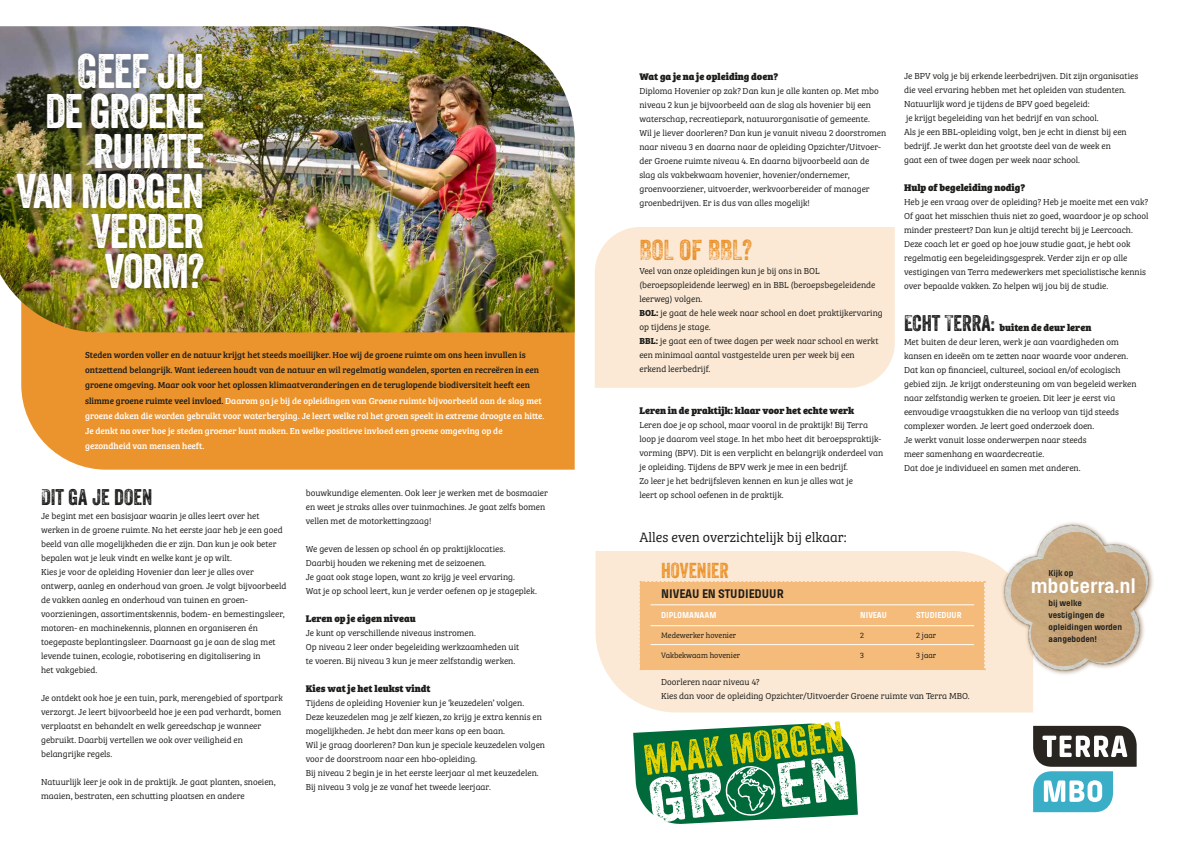
<style>
.page{position:relative;width:1191px;height:842px;background:#fff}
.page>*{position:absolute;margin:0;border:0;box-sizing:border-box;transform-origin:0 0}
.t1{font:47px/40px "Veneer Two";letter-spacing:-.025em;color:#fff;text-align:right}
.t2{font:28px "Veneer Three";color:#eb932d}
.t3{font:22px "Veneer Three";color:#1d1d1b}
.t4{font:700 21.1px "Pilcrow";color:#fff}
.t5{font:21px "Veneer Three";color:#eb932d}
.t6{font:300 14px "Bree Serif";color:#1d1d1b}
.t7{font:700 13px "Pilcrow";color:#1d1d1b}
.t8{font:800 10px "Bree Serif";color:#1d1d1b}
.t9{font:300 9px/14px "Bree Serif";color:#1d1d1b}
.t10{font:9px/15px "Bree Serif";color:#1d1d1b}
.t11{font:700 9px "Pilcrow";color:#fff}
.t12{font:700 8.9px/12.2px "Pilcrow";color:#1d1d1b}
.t13{font:300 8px "Bree Serif";color:#1d1d1b}
.s1{color:#fff}
.s2{font-weight:700}
.s3{font-family:"Veneer Three";font-weight:400;font-size:22px}
</style>
<div class="page">
<div style="left:595px;top:551px;width:438px;height:161px;background:#fbe9d5"></div>
<div style="left:21px;top:332px;width:553px;height:138px;background:#eb932d"></div>
<div style="left:595px;top:227px;width:300px;height:161px;background:#fbe9d5"></div>
<img style="left:0;top:26px;width:574px;height:306px">
<svg style="left:1033px;top:726px;width:103px;height:86px"></svg>
<div style="left:7px;top:43px;width:210px;height:259px;background:#1d1d1b;opacity:.75"></div>
<div style="left:639px;top:581px;width:346px;height:89px;background:#f4bb7a"></div>
<hr style="left:650px;top:625px;width:324px;height:1px;background:#fff">
<hr style="left:650px;top:644px;width:324px;height:1px;background:#fff">
<hr style="left:650px;top:604px;width:324px;height:1px;background:#fff">
<svg style="left:633px;top:721px;width:225px;height:103px"></svg>
<img style="left:1000px;top:522px;width:153px;height:151px">
<svg style="left:1009px;top:530px;width:138px;height:138px;background:#d1b898"></svg>
<h1 class="t1" style="left:16px;top:51px;width:189px">GEEF JIJ<br>DE GROENE<br>RUIMTE<br>VAN MORGEN<br>VERDER<br>VORM?</h1>
<p class="t10" style="left:85px;top:347px;width:461px">Steden worden voller en de natuur krijgt het steeds moeilijker. Hoe wij de groene ruimte om ons heen invullen is ontzettend belangrijk. Want iedereen houdt van de natuur en wil regelmatig wandelen, sporten en recreëren in een groene omgeving. Maar ook voor het oplossen klimaatveranderingen en de teruglopende biodiversiteit heeft een slimme groene ruimte veel invloed. <span class="s1">Daarom ga je bij de opleidingen van Groene ruimte bijvoorbeeld aan de slag met groene daken die worden gebruikt voor waterberging. Je leert welke rol het groen speelt in extreme droogte en hitte.<br>Je denkt na over hoe je steden groener kunt maken. En welke positieve invloed een groene omgeving op de gezondheid van mensen heeft.</span></p>
<h3 class="t3" style="left:41px;top:483px;width:113px">DIT GA JE DOEN</h3>
<p class="t9" style="left:41px;top:508px;width:247px">Je begint met een basisjaar waarin je alles leert over het werken in de groene ruimte. Na het eerste jaar heb je een goed beeld van alle mogelijkheden die er zijn. Dan kun je ook beter bepalen wat je leuk vindt en welke kant je op wilt.<br>Kies je voor de opleiding Hovenier dan leer je alles over ontwerp, aanleg en onderhoud van groen. Je volgt bijvoorbeeld de vakken aanleg en onderhoud van tuinen en groen&shy;voorzieningen, assortimentskennis, bodem- en bemestingsleer, motoren- en machinekennis, plannen en organiseren én toegepaste beplantingsleer. Daarnaast ga je aan de slag met levende tuinen, ecologie, robotisering en digitalisering in<br>het vakgebied.</p>
<p class="t9" style="left:41px;top:690px;width:243px">Je ontdekt ook hoe je een tuin, park, merengebied of sportpark verzorgt. Je leert bijvoorbeeld hoe je een pad verhardt, bomen verplaatst en behandelt en welk gereedschap je wanneer gebruikt. Daarbij vertellen we ook over veiligheid en belangrijke regels.</p>
<p class="t9" style="left:41px;top:774px;width:236px">Natuurlijk leer je ook in de praktijk. Je gaat planten, snoeien, maaien, bestraten, een schutting plaatsen en andere</p>
<p class="t9" style="left:306px;top:485px;width:244px">bouwkundige elementen. Ook leer je werken met de bosmaaier en weet je straks alles over tuinmachines. Je gaat zelfs bomen vellen met de motorkettingzaag!</p>
<p class="t9" style="left:306px;top:541px;width:233px">We geven de lessen op school én op praktijklocaties.<br>Daarbij houden we rekening met de seizoenen.<br>Je gaat ook stage lopen, want zo krijg je veel ervaring.<br>Wat je op school leert, kun je verder oefenen op je stageplek.</p>
<p class="t8" style="left:306px;top:610px;width:111px">Leren op je eigen niveau</p>
<p class="t9" style="left:306px;top:625px;width:215px">Je kunt op verschillende niveaus instromen.<br>Op niveau 2 leer onder begeleiding werkzaamheden uit te voeren. Bij niveau 3 kun je meer zelfstandig werken.</p>
<p class="t8" style="left:306px;top:680px;width:126px">Kies wat je het leukst vindt</p>
<p class="t9" style="left:306px;top:695px;width:241px">Tijdens de opleiding Hovenier kun je ‘keuzedelen’ volgen.<br>Deze keuzedelen mag je zelf kiezen, zo krijg je extra kennis en mogelijkheden. Je hebt dan meer kans op een baan.<br>Wil je graag doorleren? Dan kun je speciale keuzedelen volgen voor de doorstroom naar een hbo-opleiding.<br>Bij niveau 2 begin je in het eerste leerjaar al met keuzedelen.<br>Bij niveau 3 volg je ze vanaf het tweede leerjaar.</p>
<p class="t8" style="left:639px;top:68px;width:140px">Wat ga je na je opleiding doen?</p>
<p class="t9" style="left:639px;top:83px;width:248px">Diploma Hovenier op zak? Dan kun je alle kanten op. Met mbo niveau 2 kun je bijvoorbeeld aan de slag als hovenier bij een waterschap, recreatiepark, natuurorganisatie of gemeente.<br>Wil je liever doorleren? Dan kun je vanuit niveau 2 doorstromen naar niveau 3 en daarna naar de opleiding Opzichter/Uitvoer&shy;der Groene ruimte niveau 4. En daarna bijvoorbeeld aan de slag als vakbekwaam hovenier, hovenier/ondernemer, groenvoorziener, uitvoerder, werkvoorbereider of manager groenbedrijven. Er is dus van alles mogelijk!</p>
<h2 class="t2" style="left:639px;top:233px;width:114px">BOL OF BBL?</h2>
<p class="t9" style="left:639px;top:263px;width:245px">Veel van onze opleidingen kun je bij ons in BOL (beroepsopleidende leerweg) en in BBL (beroepsbegeleidende leerweg) volgen.<br><span class="s2">BOL:</span> je gaat de hele week naar school en doet praktijkervaring op tijdens je stage.<br><span class="s2">BBL:</span> je gaat een of twee dagen per week naar school en werkt een minimaal aantal vastgestelde uren per week bij een erkend leerbedrijf.</p>
<p class="t8" style="left:639px;top:402px;width:216px">Leren in de praktijk: klaar voor het echte werk</p>
<p class="t9" style="left:639px;top:417px;width:245px">Leren doe je op school, maar vooral in de praktijk! Bij Terra loop je daarom veel stage. In het mbo heet dit beroepspraktijk&shy;vorming (BPV). Dit is een verplicht en belangrijk onderdeel van je opleiding. Tijdens de BPV werk je mee in een bedrijf.<br>Zo leer je het bedrijfsleven kennen en kun je alles wat je<br>leert op school oefenen in de praktijk.</p>
<h3 class="t6" style="left:639px;top:527px;width:209px">Alles even overzichtelijk bij elkaar:</h3>
<p class="t9" style="left:904px;top:69px;width:236px">Je BPV volg je bij erkende leerbedrijven. Dit zijn organisaties die veel ervaring hebben met het opleiden van studenten.<br>Natuurlijk word je tijdens de BPV goed begeleid:<br>je krijgt begeleiding van het bedrijf en van school.<br>Als je een BBL-opleiding volgt, ben je echt in dienst bij een bedrijf. Je werkt dan het grootste deel van de week en<br>gaat een of twee dagen per week naar school.</p>
<p class="t8" style="left:904px;top:180px;width:123px">Hulp of begeleiding nodig?</p>
<p class="t9" style="left:904px;top:195px;width:246px">Heb je een vraag over de opleiding? Heb je moeite met een vak?<br>Of gaat het misschien thuis niet zo goed, waardoor je op school minder presteert? Dan kun je altijd terecht bij je Leercoach.<br>Deze coach let er goed op hoe jouw studie gaat, je hebt ook regelmatig een begeleidingsgesprek. Verder zijn er op alle vestigingen van Terra medewerkers met specialistische kennis over bepaalde vakken. Zo helpen wij jou bij de studie.</p>
<p class="t8" style="left:904px;top:320px;width:189px"><span class="s3">ECHT TERRA:</span> buiten de deur leren</p>
<p class="t9" style="left:904px;top:335px;width:234px">Met buiten de deur leren, werk je aan vaardigheden om kansen en ideeën om te zetten naar waarde voor anderen.<br>Dat kan op financieel, cultureel, sociaal en/of ecologisch gebied zijn. Je krijgt ondersteuning om van begeleid werken naar zelfstandig werken te groeien. Dit leer je eerst via eenvoudige vraagstukken die na verloop van tijd steeds complexer worden. Je leert goed onderzoek doen.<br>Je werkt vanuit losse onderwerpen naar steeds<br>meer samenhang en waardecreatie.<br>Dat doe je individueel en samen met anderen.</p>
<h3 class="t5" style="left:661px;top:558px;width:69px">HOVENIER</h3>
<h3 class="t7" style="left:661px;top:587px;width:124px">NIVEAU EN STUDIEDUUR</h3>
<p class="t11" style="left:661px;top:611px;width:57px">DIPLOMANAAM</p>
<p class="t11" style="left:860px;top:611px;width:28px">NIVEAU</p>
<p class="t11" style="left:916px;top:611px;width:47px">STUDIEDUUR</p>
<p class="t13" style="left:661px;top:630px;width:77px">Medewerker hovenier</p>
<p class="t13" style="left:860px;top:630px;width:5px">2</p>
<p class="t13" style="left:916px;top:630px;width:22px">2 jaar</p>
<p class="t13" style="left:661px;top:650px;width:80px">Vakbekwaam hovenier</p>
<p class="t13" style="left:860px;top:650px;width:5px">3</p>
<p class="t13" style="left:916px;top:650px;width:22px">3 jaar</p>
<p class="t9" style="left:661px;top:675px;width:310px">Doorleren naar niveau 4?<br>Kies dan voor de opleiding Opzichter/Uitvoerder Groene ruimte van Terra MBO.</p>
<p class="t12" style="left:1048px;top:567px;width:26px">Kijk op</p>
<h3 class="t4" style="left:1030px;top:576px;width:107px">mboterra.nl</h3>
<p class="t12" style="left:1048px;top:597px;width:75px">bij welke vestigingen de opleidingen worden aangeboden!</p>
</div>
